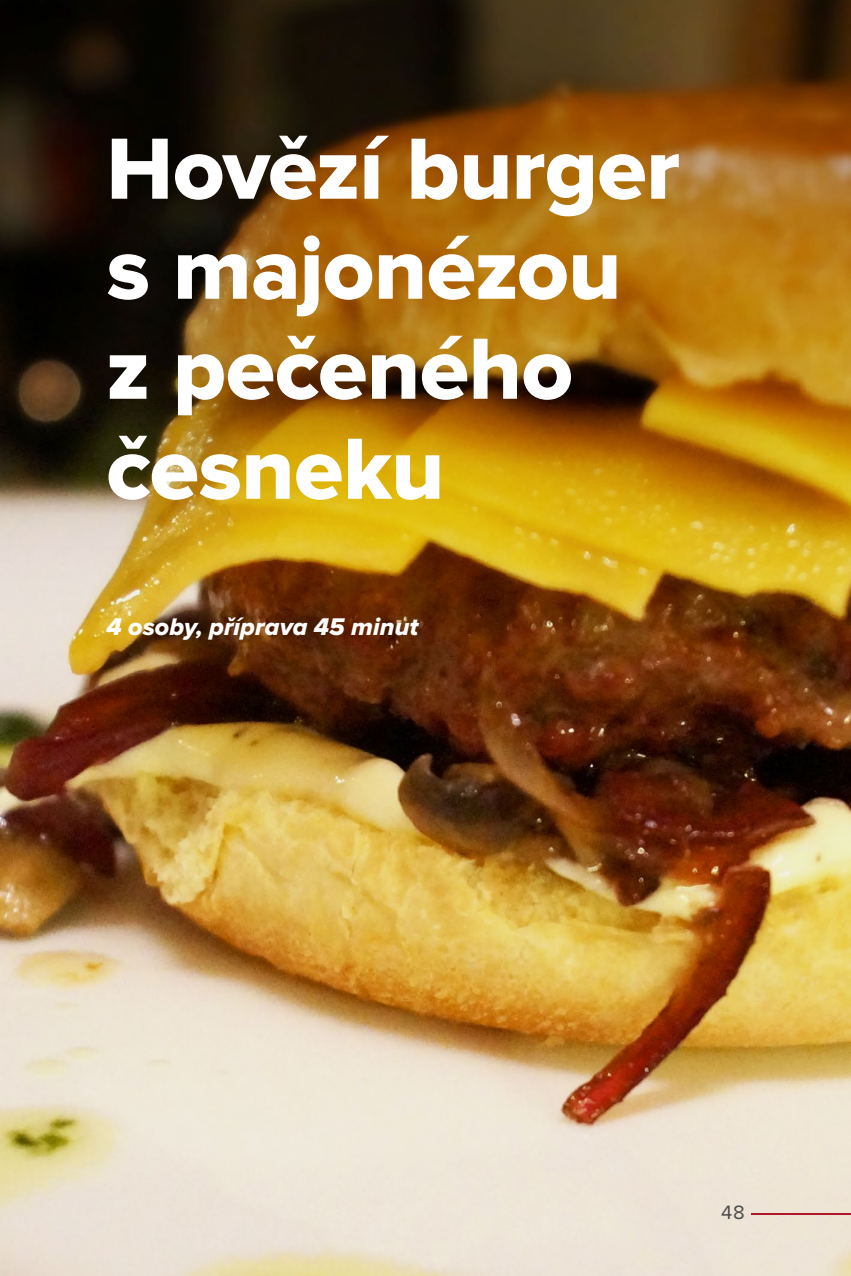
<style>
.page{position:relative;width:851px;height:1276px;background:#fff}
.page>*{position:absolute;margin:0;border:0;box-sizing:border-box;transform-origin:0 0}
.t1{font:90px/100px "Proxima Nova Extrabld";letter-spacing:-.005em;color:#fff}
.t2{font:25px "Proxima Nova Extrabld It";letter-spacing:.005em;color:#fff}
.t3{font:20px "Proxima Nova";color:#4a4a49}
</style>
<div class="page">
<img style="left:0;top:0;width:850px;height:1276px">
<hr style="left:751px;top:1213px;width:99px;height:1px;background:#b0182b">
<p class="t1" style="left:106px;top:121px;width:575px">Hovězí burger s majonézou z pečeného česneku</p>
<p class="t2" style="left:106px;top:612px;width:314px">4 osoby, příprava 45 minut</p>
<p class="t3" style="left:721px;top:1201px;width:25px">48</p>
</div>
